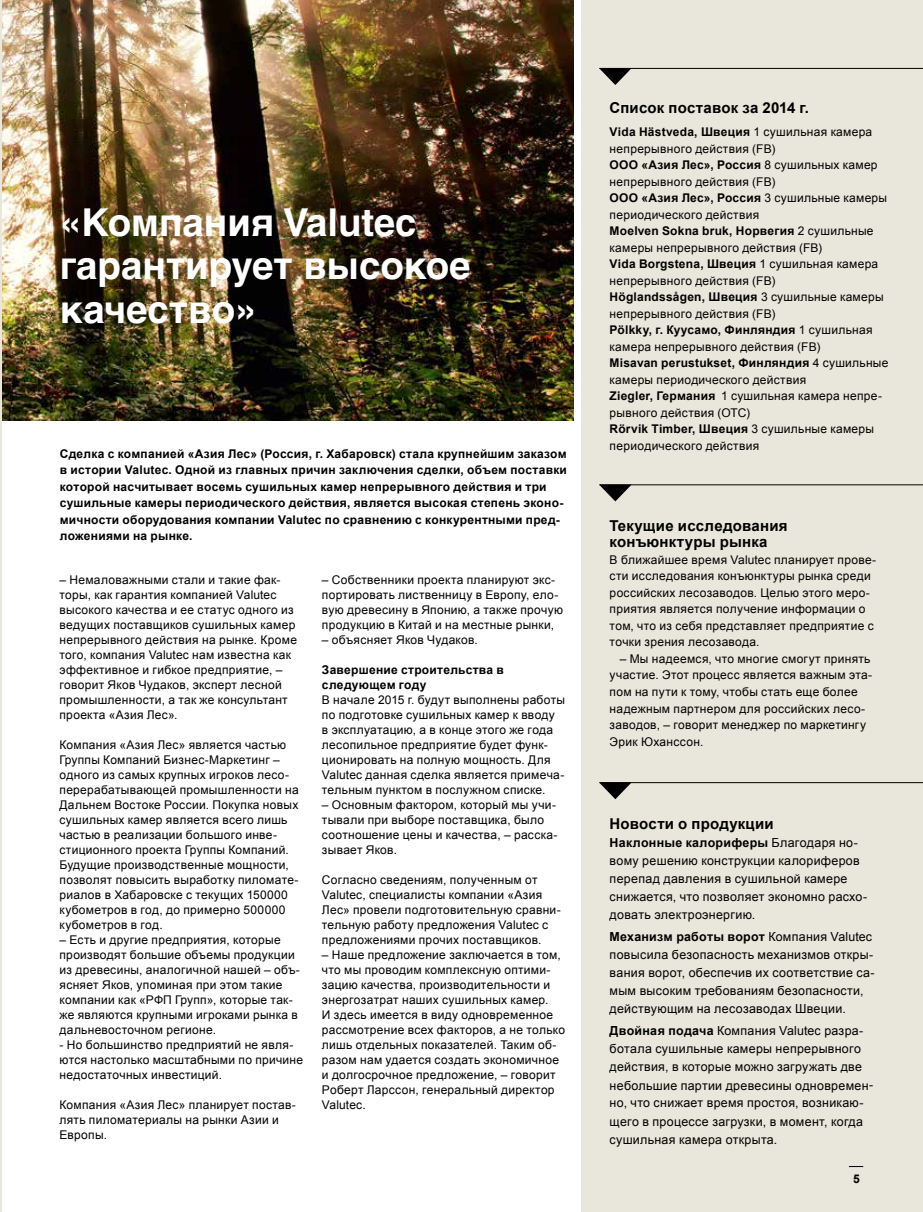
<style>
.page{position:relative;width:923px;height:1212px;background:#fff}
.page>*{position:absolute;margin:0;border:0;box-sizing:border-box;transform-origin:0 0}
.t1{font:700 38.4px/43.5px "Helvetica Cyr";color:#fff}
.t2{font:700 15px/16.5px "Arial";letter-spacing:.015em;color:#000}
.t3{font:12.45px/18px "Arial";letter-spacing:.025em;color:#000}
.t4{font:12px/15px "Arial";letter-spacing:.025em;color:#000}
.t5{font:700 12px/16.5px "Arial";letter-spacing:.02em;color:#000}
.s1{font-weight:700}
</style>
<div class="page">
<img style="left:1px;top:0;width:572px;height:420px">
<div style="left:582px;top:0;width:341px;height:1212px;background:#e9e7db"></div>
<svg style="left:600px;top:69px;width:31px;height:16px"></svg>
<hr style="left:599px;top:68px;width:324px;height:1px;background:#000">
<svg style="left:599px;top:485px;width:32px;height:16px"></svg>
<hr style="left:599px;top:484px;width:324px;height:1px;background:#000">
<svg style="left:599px;top:783px;width:32px;height:16px"></svg>
<hr style="left:599px;top:782px;width:324px;height:1px;background:#000">
<hr style="left:0;top:0;width:1px;height:1212px;background:#e9e7db">
<svg style="left:849px;top:1166px;width:14px;height:1px"></svg>
<h1 class="t1" style="left:60px;top:200px;width:412px">«Компания Valutec гарантирует высокое качество»</h1>
<p class="t5" style="left:60px;top:446px;width:509px">Сделка с компанией «Азия Лес» (Россия, г. Хабаровск) стала крупнейшим заказом в истории Valutec. Одной из главных причин заключения сделки, объем поставки которой насчитывает восемь сушильных камер непрерывного действия и три сушильные камеры периодического действия, является высокая степень эконо&shy;мичности оборудования компании Valutec по сравнению с конкурентными пред&shy;ложениями на рынке.</p>
<p class="t4" style="left:60px;top:572px;width:239px">– Немаловажными стали и такие фак&shy;торы, как гарантия компанией Valutec высокого качества и ее статус одного из ведущих поставщиков сушильных камер непрерывного действия на рынке. Кроме того, компания Valutec нам известна как эффективное и гибкое предприятие, – говорит Яков Чудаков, эксперт лесной промышленности, а так же консультант проекта «Азия Лес».</p>
<p class="t4" style="left:60px;top:737px;width:241px">Компания «Азия Лес» является частью Группы Компаний Бизнес-Маркетинг – одного из самых крупных игроков лесо&shy;перерабатывающей промышленности на Дальнем Востоке России. Покупка новых сушильных камер является всего лишь частью в реализации большого инве&shy;стиционного проекта Группы Компаний.<br>Будущие производственные мощности, позволят повысить выработку пиломате&shy;риалов в Хабаровске с текущих 150000 кубометров в год, до примерно 500000 кубометров в год.</p>
<p class="t4" style="left:60px;top:932px;width:242px">– Есть и другие предприятия, которые производят большие объемы продукции из древесины, аналогичной нашей – объ&shy;ясняет Яков, упоминая при этом такие компании как «РФП Групп», которые так&shy;же являются крупными игроками рынка в дальневосточном регионе.</p>
<p class="t4" style="left:60px;top:1037px;width:245px">- Но большинство предприятий не явля&shy;ются настолько масштабными по причине недостаточных инвестиций.</p>
<p class="t4" style="left:60px;top:1097px;width:238px">Компания «Азия Лес» планирует постав&shy;лять пиломатериалы на рынки Азии и<br>Европы.</p>
<p class="t4" style="left:322px;top:572px;width:243px">– Собственники проекта планируют экс&shy;портировать лиственницу в Европу, ело&shy;вую древесину в Японию, а также прочую продукцию в Китай и на местные рынки,</p>
<p class="t4" style="left:322px;top:632px;width:157px">– объясняет Яков Чудаков.</p>
<p class="t5" style="left:322px;top:663px;width:183px;line-height:15px">Завершение строительства в следующем году</p>
<p class="t4" style="left:322px;top:692px;width:245px">В начале 2015 г. будут выполнены работы по подготовке сушильных камер к вводу<br>в эксплуатацию, а в конце этого же года лесопильное предприятие будет функ&shy;ционировать на полную мощность. Для Valutec данная сделка является примеча&shy;тельным пунктом в послужном списке.</p>
<p class="t4" style="left:322px;top:797px;width:237px">– Основным фактором, который мы учи&shy;тывали при выборе поставщика, было соотношение цены и качества, – расска&shy;зывает Яков.</p>
<p class="t4" style="left:322px;top:872px;width:240px">Согласно сведениям, полученным от Valutec, специалисты компании «Азия Лес» провели подготовительную сравни&shy;тельную работу предложения Valutec с предложениями прочих поставщиков.</p>
<p class="t4" style="left:322px;top:947px;width:245px">– Наше предложение заключается в том, что мы проводим комплексную оптими&shy;зацию качества, производительности и энергозатрат наших сушильных камер.<br>И здесь имеется в виду одновременное рассмотрение всех факторов, а не только лишь отдельных показателей. Таким об&shy;разом нам удается создать экономичное и долгосрочное предложение, – говорит Роберт Ларссон, генеральный директор Valutec.</p>
<p class="t2" style="left:609px;top:100px;width:201px">Список поставок за 2014 г.</p>
<p class="t4" style="left:609px;top:124px;width:280px;line-height:16.5px"><span class="s1">Vida Hästveda, Швеция</span> 1 сушильная камера непрерывного действия (FB)<br><span class="s1">ООО «Азия Лес», Россия</span> 8 сушильных камер непрерывного действия (FB)<br><span class="s1">ООО «Азия Лес», Россия</span> 3 сушильные камеры периодического действия<br><span class="s1">Moelven Sokna bruk, Норвегия</span> 2 сушильные камеры непрерывного действия (FB)<br><span class="s1">Vida Borgstena, Швеция</span> 1 сушильная камера непрерывного действия (FB)<br><span class="s1">Höglandssågen, Швеция</span> 3 сушильные камеры непрерывного действия (FB)<br><span class="s1">Pölkky, г. Куусамо, Финляндия</span> 1 сушильная камера непрерывного действия (FB)<br><span class="s1">Misavan perustukset, Финляндия</span> 4 сушильные камеры периодического действия<br><span class="s1">Ziegler, Германия</span> 1 сушильная камера непре&shy;рывного действия (OTC)<br><span class="s1">Rörvik Timber, Швеция</span> 3 сушильные камеры периодического действия</p>
<p class="t2" style="left:609px;top:518px;width:179px">Текущие исследования конъюнктуры рынка</p>
<p class="t4" style="left:609px;top:552px;width:268px;line-height:16.5px">В ближайшее время Valutec планирует прове&shy;сти исследования конъюнктуры рынка среди российских лесозаводов. Целью этого меро&shy;приятия является получение информации о том, что из себя представляет предприятие с точки зрения лесозавода.</p>
<p class="t4" style="left:609px;top:651px;width:264px;line-height:16.5px;text-indent:10px">– Мы надеемся, что многие смогут принять участие. Этот процесс является важным эта&shy;пом на пути к тому, чтобы стать еще более надежным партнером для российских лесо&shy;заводов, – говорит менеджер по маркетингу Эрик Юханссон.</p>
<p class="t2" style="left:609px;top:816px;width:166px">Новости о продукции</p>
<p class="t3" style="left:609px;top:834px;width:259px"><span class="s1">Наклонные калориферы</span> Благодаря но&shy;вому решению конструкции калориферов перепад давления в сушильной камере снижается, что позволяет экономно расхо&shy;довать электроэнергию.</p>
<p class="t3" style="left:609px;top:928px;width:267px"><span class="s1">Механизм работы ворот</span> Компания Valutec повысила безопасность механизмов откры&shy;вания ворот, обеспечив их соответствие са&shy;мым высоким требованиям безопасности, действующим на лесозаводах Швеции.</p>
<p class="t3" style="left:609px;top:1022px;width:265px"><span class="s1">Двойная подача</span> Компания Valutec разра&shy;ботала сушильные камеры непрерывного действия, в которые можно загружать две небольшие партии древесины одновремен&shy;но, что снижает время простоя, возникаю&shy;щего в процессе загрузки, в момент, когда сушильная камера открыта.</p>
<p class="t5" style="left:853px;top:1171px;width:8px">5</p>
</div>
